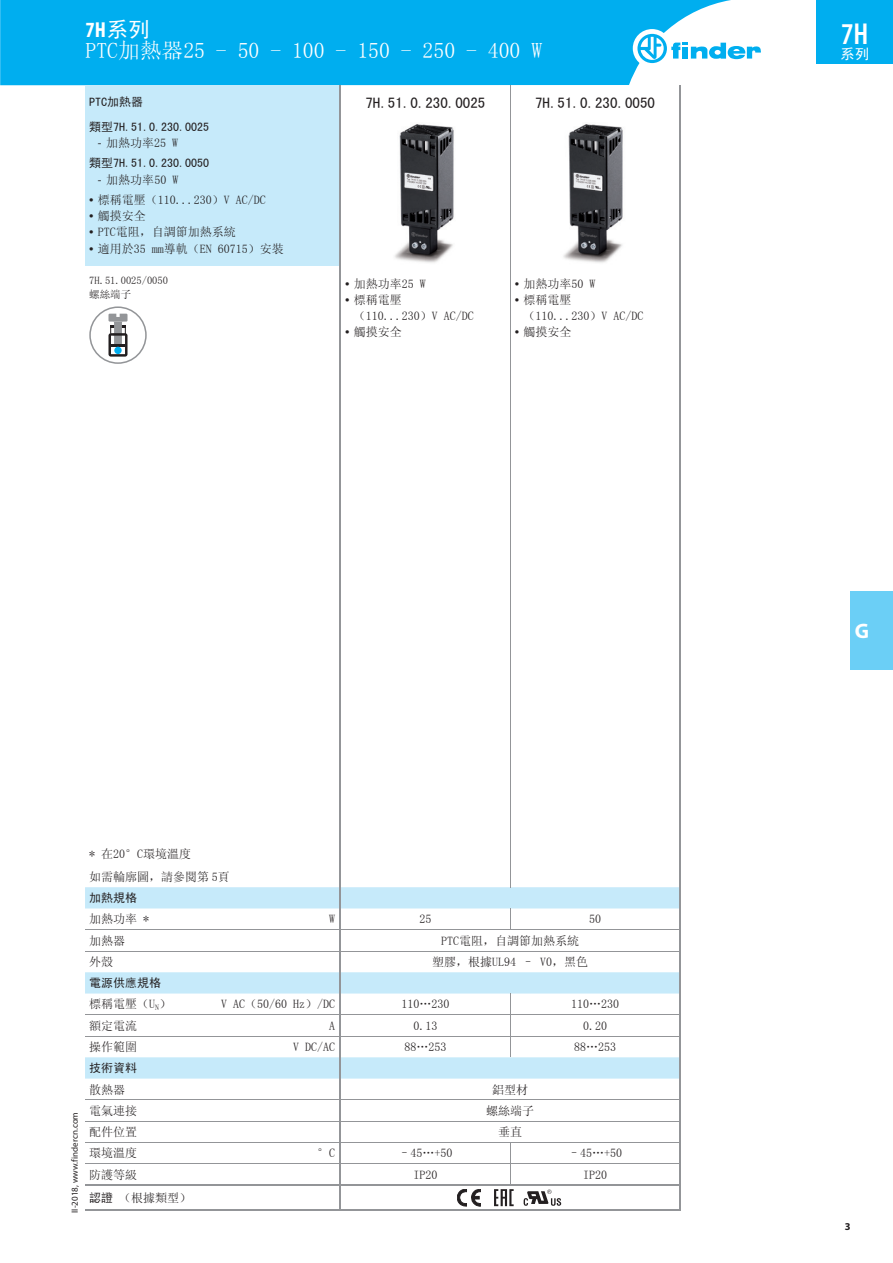
<style>
.page{position:relative;width:893px;height:1263px;background:#fff}
.page>*{position:absolute;margin:0;border:0;box-sizing:border-box;transform-origin:0 0}
.t1{font:600 condensed 30.3px "Myriad Pro";color:#fff}
.t2{font:21.75px "Sim Sun";color:#fff}
.t3{font:700 condensed 21.75px "Myriad Pro";color:#fff}
.t4{font:700 21px "Myriad Pro";color:#fff}
.t5{font:15px "Sim Hei";color:#231f20}
.t6{font:14.55px "Sim Hei";color:#fff}
.t7{font:12px/16.2px "Sim Sun";color:#231f20}
.t8{font:12px/24.8px "Sim Hei";color:#231f20}
.t9{font:10.5px/14.2px "Sim Sun";color:#231f20}
.t10{font:700 10.5px "Myriad Pro";color:#231f20}
.t11{font:9px "Myriad Pro";color:#231f20}
.s1{font-family:"Sim Hei";font-weight:400;font-stretch:normal}
.s2{font-family:"Myriad Pro"}
.s3{font-family:"Myriad Pro";font-size:15.75px}
.s4{font-family:"Sim Hei"}
</style>
<div class="page">
<div style="left:850px;top:591px;width:43px;height:79px;background:#6bcff6"></div>
<div style="left:0;top:0;width:731px;height:85px;background:#00aeef"></div>
<div style="left:633px;top:29px;width:38px;height:39px;background:#fff;border-radius:50%"></div>
<svg style="left:637px;top:34px;width:124px;height:29px"></svg>
<div style="left:816px;top:0;width:77px;height:64px;background:#00aeef"></div>
<div style="left:85px;top:85px;width:255px;height:181px;background:#c6eafa"></div>
<svg style="left:85px;top:887px;width:595px;height:191px"></svg>
<hr style="left:339px;top:1057px;width:2px;height:21px;background:#939598">
<hr style="left:85px;top:1036px;width:255px;height:1px;background:#939598">
<hr style="left:339px;top:345px;width:2px;height:497px;background:#939598">
<hr style="left:339px;top:842px;width:2px;height:23px;background:#939598">
<hr style="left:339px;top:865px;width:2px;height:22px;background:#939598">
<hr style="left:510px;top:345px;width:1px;height:497px;background:#939598">
<svg style="left:510px;top:842px;width:1px;height:45px"></svg>
<hr style="left:680px;top:345px;width:1px;height:497px;background:#939598">
<hr style="left:340px;top:951px;width:170px;height:1px;background:#939598">
<hr style="left:510px;top:951px;width:170px;height:1px;background:#939598">
<hr style="left:339px;top:951px;width:2px;height:21px;background:#939598">
<hr style="left:85px;top:1099px;width:254px;height:1px;background:#939598">
<hr style="left:341px;top:1099px;width:169px;height:1px;background:#939598">
<hr style="left:510px;top:1099px;width:170px;height:1px;background:#939598">
<hr style="left:85px;top:1121px;width:254px;height:1px;background:#939598">
<hr style="left:341px;top:1121px;width:169px;height:1px;background:#939598">
<hr style="left:510px;top:1121px;width:170px;height:1px;background:#939598">
<hr style="left:85px;top:929px;width:255px;height:1px;background:#939598">
<hr style="left:85px;top:951px;width:255px;height:1px;background:#939598">
<hr style="left:85px;top:1142px;width:255px;height:1px;background:#939598">
<hr style="left:85px;top:1163px;width:255px;height:1px;background:#939598">
<svg style="left:680px;top:85px;width:1px;height:27px"></svg>
<hr style="left:680px;top:112px;width:1px;height:163px;background:#939598">
<hr style="left:680px;top:275px;width:1px;height:70px;background:#939598">
<svg style="left:339px;top:85px;width:2px;height:27px"></svg>
<hr style="left:339px;top:112px;width:2px;height:163px;background:#939598">
<hr style="left:339px;top:275px;width:2px;height:70px;background:#939598">
<hr style="left:339px;top:887px;width:2px;height:21px;background:#939598">
<hr style="left:339px;top:908px;width:2px;height:21px;background:#939598">
<hr style="left:339px;top:972px;width:2px;height:21px;background:#939598">
<hr style="left:339px;top:993px;width:2px;height:21px;background:#939598">
<hr style="left:85px;top:1014px;width:255px;height:1px;background:#939598">
<hr style="left:339px;top:1015px;width:2px;height:21px;background:#939598">
<hr style="left:339px;top:1036px;width:2px;height:21px;background:#939598">
<hr style="left:339px;top:930px;width:2px;height:21px;background:#939598">
<hr style="left:339px;top:1078px;width:2px;height:22px;background:#939598">
<hr style="left:339px;top:1100px;width:2px;height:21px;background:#939598">
<hr style="left:339px;top:1121px;width:2px;height:21px;background:#939598">
<hr style="left:339px;top:1143px;width:2px;height:20px;background:#939598">
<hr style="left:339px;top:1164px;width:2px;height:20px;background:#939598">
<hr style="left:339px;top:1186px;width:2px;height:24px;background:#939598">
<svg style="left:510px;top:908px;width:1px;height:21px"></svg>
<hr style="left:340px;top:929px;width:170px;height:1px;background:#939598">
<hr style="left:510px;top:929px;width:170px;height:1px;background:#939598">
<hr style="left:340px;top:1014px;width:170px;height:1px;background:#939598">
<hr style="left:510px;top:1014px;width:170px;height:1px;background:#939598">
<hr style="left:340px;top:1036px;width:170px;height:1px;background:#939598">
<hr style="left:510px;top:1036px;width:170px;height:1px;background:#939598">
<svg style="left:510px;top:993px;width:1px;height:64px"></svg>
<hr style="left:340px;top:1142px;width:170px;height:1px;background:#939598">
<hr style="left:510px;top:1142px;width:170px;height:1px;background:#939598">
<hr style="left:340px;top:1163px;width:170px;height:1px;background:#939598">
<hr style="left:510px;top:1163px;width:170px;height:1px;background:#939598">
<svg style="left:680px;top:842px;width:1px;height:368px"></svg>
<hr style="left:85px;top:1184px;width:255px;height:2px;background:#939598">
<hr style="left:340px;top:1184px;width:170px;height:2px;background:#939598">
<hr style="left:510px;top:1184px;width:171px;height:2px;background:#939598">
<hr style="left:85px;top:1210px;width:255px;height:1px;background:#939598">
<hr style="left:340px;top:1210px;width:170px;height:1px;background:#939598">
<hr style="left:510px;top:1210px;width:171px;height:1px;background:#939598">
<svg style="left:510px;top:85px;width:1px;height:27px"></svg>
<hr style="left:510px;top:112px;width:1px;height:163px;background:#939598">
<hr style="left:510px;top:275px;width:1px;height:70px;background:#939598">
<div style="left:89px;top:306px;width:58px;height:58px;border:2px solid #939598;border-radius:50%"></div>
<svg style="left:108px;top:314px;width:20px;height:43px"></svg>
<img style="left:394px;top:124px;width:60px;height:139px">
<img style="left:563px;top:124px;width:60px;height:139px">
<svg style="left:457px;top:1189px;width:24px;height:17px"></svg>
<svg style="left:524px;top:1189px;width:37px;height:17px"></svg>
<svg style="left:494px;top:1143px;width:20px;height:63px"></svg>
<h2 class="t3" style="left:85px;top:17px;width:66px">7H<span class="s1">系列</span></h2>
<h2 class="t2" style="left:85px;top:40px;width:458px">PTC加熱器25 - 50 - 100 - 150 - 250 - 400 W</h2>
<p class="t8" style="left:89px;top:89px;width:121px">PTC加熱器<br>類型7H.51.0.230.0025</p>
<p class="t7" style="left:98px;top:135px;width:82px"><span class="s2">-</span> 加熱功率25 W</p>
<p class="t8" style="left:89px;top:151px;width:121px">類型7H.51.0.230.0050</p>
<p class="t7" style="left:98px;top:171px;width:82px"><span class="s2">-</span> 加熱功率50 W</p>
<p class="t7" style="left:89px;top:192px;width:178px"><span class="s3">•</span> 標稱電壓（110...230）V AC/DC</p>
<p class="t7" style="left:89px;top:208px;width:58px"><span class="s3">•</span> 觸摸安全</p>
<p class="t7" style="left:89px;top:224px;width:148px"><span class="s3">•</span> PTC電阻，自調節加熱系統</p>
<p class="t7" style="left:89px;top:240px;width:196px"><span class="s3">•</span> 適用於35 mm導軌（EN 60715）安裝</p>
<p class="t9" style="left:89px;top:273px;width:80px">7H.51.0025/0050螺絲端子</p>
<p class="t5" style="left:365px;top:95px;width:121px">7H.51.0.230.0025</p>
<p class="t5" style="left:535px;top:95px;width:121px">7H.51.0.230.0050</p>
<p class="t7" style="left:345px;top:275px;width:82px"><span class="s3">•</span> 加熱功率25 W</p>
<p class="t7" style="left:354px;top:291px;width:121px;text-indent:-9px"><span class="s3">•</span> 標稱電壓<br>（110...230）V AC/DC</p>
<p class="t7" style="left:345px;top:324px;width:58px"><span class="s3">•</span> 觸摸安全</p>
<p class="t7" style="left:515px;top:275px;width:82px"><span class="s3">•</span> 加熱功率50 W</p>
<p class="t7" style="left:523px;top:291px;width:121px;text-indent:-9px"><span class="s3">•</span> 標稱電壓<br>（110...230）V AC/DC</p>
<p class="t7" style="left:515px;top:324px;width:58px"><span class="s3">•</span> 觸摸安全</p>
<p class="t11" style="left:69px;top:1213px;width:102px;rotate:-90deg">II-2018, www.findercn.com</p>
<p class="t7" style="left:89px;top:842px;width:142px;line-height:22.8px">* 在20°C環境溫度<br>如需輪廓圖，請參閱第 5頁</p>
<p class="t8" style="left:89px;top:885px;width:49px">加熱規格</p>
<p class="t7" style="left:89px;top:911px;width:61px">加熱功率 *</p>
<p class="t7" style="left:329px;top:911px;width:7px">W</p>
<p class="t7" style="left:419px;top:911px;width:13px">25</p>
<p class="t7" style="left:589px;top:911px;width:13px">50</p>
<p class="t7" style="left:89px;top:932px;width:37px">加熱器</p>
<p class="t7" style="left:441px;top:932px;width:139px">PTC電阻，自調節加熱系統</p>
<p class="t7" style="left:89px;top:953px;width:25px">外殼</p>
<p class="t7" style="left:432px;top:953px;width:157px">塑膠，根據UL94 – V0，黑色</p>
<p class="t8" style="left:89px;top:970px;width:73px">電源供應規格</p>
<p class="t7" style="left:89px;top:996px;width:83px">標稱電壓（U<sub>N</sub>）</p>
<p class="t7" style="left:221px;top:996px;width:115px">V AC（50/60 Hz）/DC</p>
<p class="t7" style="left:401px;top:996px;width:49px">110…230</p>
<p class="t7" style="left:571px;top:996px;width:49px">110…230</p>
<p class="t7" style="left:89px;top:1017px;width:49px">額定電流</p>
<p class="t7" style="left:329px;top:1017px;width:7px">A</p>
<p class="t7" style="left:413px;top:1017px;width:25px">0.13</p>
<p class="t7" style="left:583px;top:1017px;width:25px">0.20</p>
<p class="t7" style="left:89px;top:1038px;width:49px">操作範圍</p>
<p class="t7" style="left:293px;top:1038px;width:43px">V DC/AC</p>
<p class="t7" style="left:404px;top:1038px;width:43px">88…253</p>
<p class="t7" style="left:574px;top:1038px;width:43px">88…253</p>
<p class="t8" style="left:89px;top:1055px;width:49px">技術資料</p>
<p class="t7" style="left:89px;top:1081px;width:37px">散熱器</p>
<p class="t7" style="left:492px;top:1081px;width:37px">鋁型材</p>
<p class="t7" style="left:89px;top:1102px;width:49px">電氣連接</p>
<p class="t7" style="left:486px;top:1102px;width:49px">螺絲端子</p>
<p class="t7" style="left:89px;top:1124px;width:49px">配件位置</p>
<p class="t7" style="left:498px;top:1124px;width:25px">垂直</p>
<p class="t7" style="left:89px;top:1145px;width:49px">環境溫度</p>
<p class="t7" style="left:317px;top:1145px;width:19px">°C</p>
<p class="t7" style="left:398px;top:1145px;width:55px">–45…+50</p>
<p class="t7" style="left:568px;top:1145px;width:55px">–45…+50</p>
<p class="t7" style="left:89px;top:1166px;width:49px">防護等級</p>
<p class="t7" style="left:413px;top:1166px;width:25px">IP20</p>
<p class="t7" style="left:583px;top:1166px;width:25px">IP20</p>
<p class="t7" style="left:89px;top:1189px;width:103px"><span class="s4">認證</span> （根據類型）</p>
<h1 class="t1" style="left:841px;top:17px;width:29px">7H</h1>
<p class="t6" style="left:840px;top:47px;width:31px">系列</p>
<h3 class="t4" style="left:855px;top:618px;width:16px">G</h3>
<p class="t10" style="left:845px;top:1219px;width:7px">3</p>
</div>
